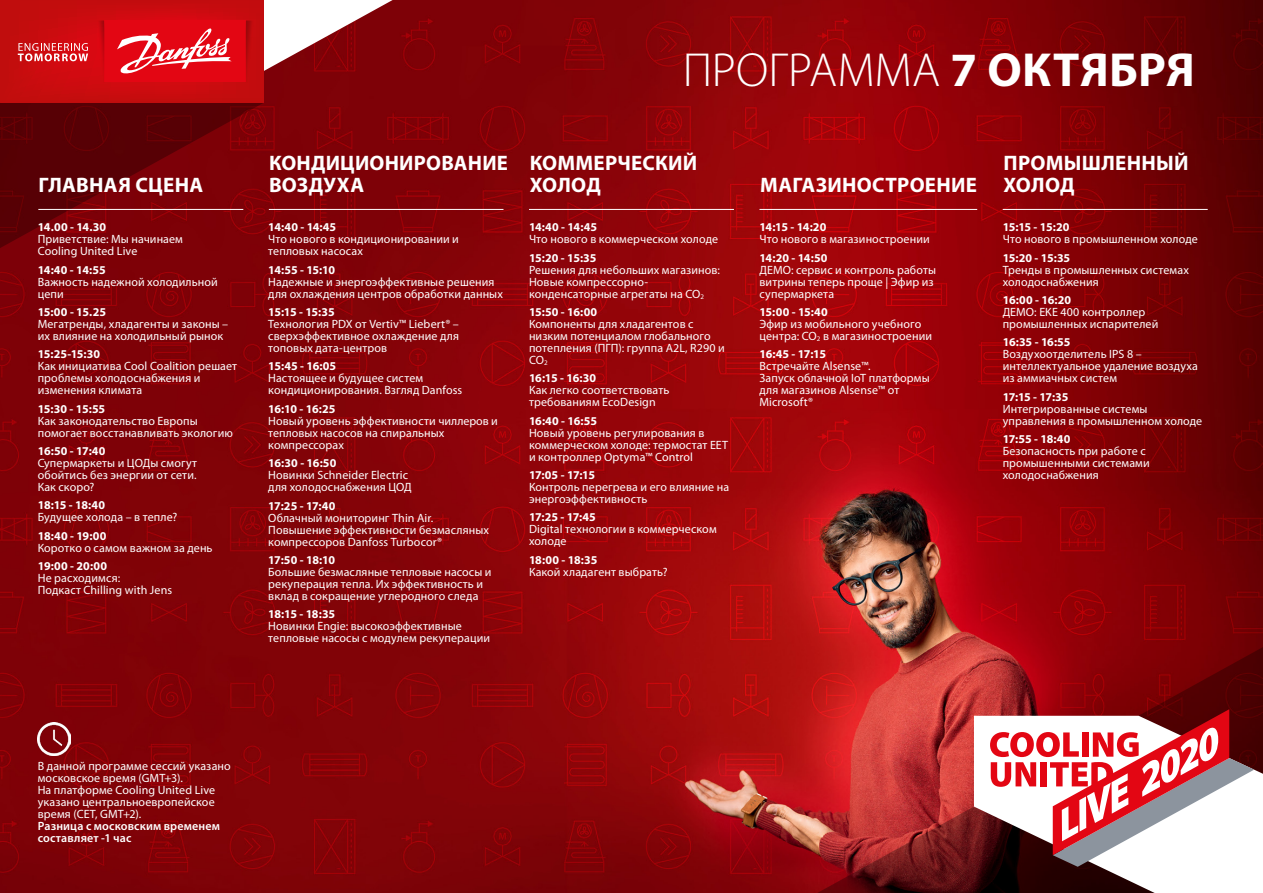
<style>
.page{position:relative;width:1263px;height:893px;background:#fff}
.page>*{position:absolute;margin:0;border:0;box-sizing:border-box;transform-origin:0 0}
.t1{font:300 48px "Myriad Pro";color:#fff}
.t2{font:700 21px/22.5px "Myriad Pro";letter-spacing:.01em;color:#fff}
.t3{font:12px/12px "Myriad Pro";letter-spacing:.01em;color:#fff}
.t4{font:700 12px "Myriad Pro";letter-spacing:-.03em;color:#fff}
.t5{font:600 12px/12px "Myriad Pro";letter-spacing:.01em;color:#fff}
.s1{font-weight:700}
</style>
<div class="page">
<img style="left:0;top:0;width:1263px;height:893px">
<svg style="left:808px;top:600px;width:455px;height:293px;background:#a51f20"></svg>
<svg style="left:974px;top:716px;width:289px;height:177px"></svg>
<svg style="left:990px;top:709px;width:264px;height:158px"></svg>
<svg style="left:0;top:103px;width:263px;height:211px;background:#710006"></svg>
<svg style="left:1px;top:0;width:392px;height:103px;background:#c62e33"></svg>
<hr style="left:38px;top:209px;width:205px;height:1px;background:#fff">
<hr style="left:269px;top:209px;width:234px;height:1px;background:#fff">
<hr style="left:529px;top:209px;width:205px;height:1px;background:#fff">
<hr style="left:759px;top:209px;width:218px;height:1px;background:#fff">
<hr style="left:1003px;top:209px;width:205px;height:1px;background:#fff">
<img style="left:38px;top:723px;width:33px;height:33px">
<h2 class="t2" style="left:39px;top:173px;width:166px">ГЛАВНАЯ СЦЕНА</h2>
<p class="t4" style="left:38px;top:219px;width:70px">14.00 - 14.30</p>
<p class="t3" style="left:38px;top:233px;width:147px">Приветствие: Мы начинаем<br>Cooling United Live</p>
<p class="t4" style="left:38px;top:262px;width:69px">14:40 - 14:55</p>
<p class="t3" style="left:38px;top:275px;width:182px">Важность надежной холодильной цепи</p>
<p class="t4" style="left:38px;top:304px;width:70px">15:00 - 15.25</p>
<p class="t3" style="left:38px;top:318px;width:192px">Мегатренды, хладагенты и законы – их влияние на холодильный рынок</p>
<p class="t4" style="left:38px;top:346px;width:64px">15:25-15:30</p>
<p class="t3" style="left:38px;top:360px;width:201px">Как инициатива Cool Coalition решает проблемы холодоснабжения и изменения климата</p>
<p class="t4" style="left:38px;top:401px;width:69px">15:30 - 15:55</p>
<p class="t3" style="left:38px;top:414px;width:197px">Как законодательство Европы помогает восстанавливать экологию</p>
<p class="t4" style="left:38px;top:443px;width:69px">16:50 - 17:40</p>
<p class="t3" style="left:38px;top:457px;width:161px;text-align:justify">Супермаркеты и ЦОДы смогут обойтись без энергии от сети.<br>Как скоро?</p>
<p class="t4" style="left:38px;top:498px;width:69px">18:15 - 18:40</p>
<p class="t3" style="left:38px;top:511px;width:141px">Будущее холода – в тепле?</p>
<p class="t4" style="left:38px;top:528px;width:70px">18:40 - 19:00</p>
<p class="t3" style="left:38px;top:542px;width:176px">Коротко о самом важном за день</p>
<p class="t4" style="left:38px;top:558px;width:71px">19:00 - 20:00</p>
<p class="t3" style="left:38px;top:572px;width:136px">Не расходимся:<br>Подкаст Chilling with Jens</p>
<h1 class="t1" style="left:683px;top:41px;width:514px">ПРОГРАММА <span class="s1">7 ОКТЯБРЯ</span></h1>
<h2 class="t2" style="left:269px;top:151px;width:240px">КОНДИЦИОНИРОВАНИЕ<br>ВОЗДУХА</h2>
<h2 class="t2" style="left:530px;top:151px;width:169px">КОММЕРЧЕСКИЙ<br>ХОЛОД</h2>
<p class="t4" style="left:268px;top:219px;width:70px">14:40 - 14:45</p>
<p class="t3" style="left:268px;top:233px;width:192px">Что нового в кондиционировании и тепловых насосах</p>
<p class="t4" style="left:268px;top:262px;width:68px">14:55 - 15:10</p>
<p class="t3" style="left:268px;top:275px;width:236px">Надежные и энергоэффективные решения для охлаждения центров обработки данных</p>
<p class="t4" style="left:268px;top:304px;width:68px">15:15 - 15:35</p>
<p class="t3" style="left:268px;top:318px;width:192px;text-align:justify">Технология PDX от Vertiv™ Liebert® – сверхэффективное охлаждение для топовых дата-центров</p>
<p class="t4" style="left:268px;top:358px;width:70px">15:45 - 16:05</p>
<p class="t3" style="left:268px;top:372px;width:196px">Настоящее и будущее систем кондиционирования. Взгляд Danfoss</p>
<p class="t4" style="left:268px;top:401px;width:69px">16:10 - 16:25</p>
<p class="t3" style="left:268px;top:414px;width:231px">Новый уровень эффективности чиллеров и тепловых насосов на спиральных компрессорах</p>
<p class="t4" style="left:268px;top:455px;width:70px">16:30 - 16:50</p>
<p class="t3" style="left:268px;top:469px;width:145px">Новинки Schneider Electric для холодоснабжения ЦОД</p>
<p class="t4" style="left:268px;top:498px;width:69px">17:25 - 17:40</p>
<p class="t3" style="left:268px;top:511px;width:222px">Облачный мониторинг Thin Air.<br>Повышение эффективности безмасляных компрессоров Danfoss Turbocor®</p>
<p class="t4" style="left:268px;top:552px;width:68px">17:50 - 18:10</p>
<p class="t3" style="left:268px;top:566px;width:225px">Большие безмасляные тепловые насосы и рекуперация тепла. Их эффективность и вклад в сокращение углеродного следа</p>
<p class="t4" style="left:268px;top:606px;width:69px">18:15 - 18:35</p>
<p class="t3" style="left:268px;top:620px;width:223px">Новинки Engie: высокоэффективные тепловые насосы с модулем рекуперации</p>
<p class="t4" style="left:529px;top:219px;width:70px">14:40 - 14:45</p>
<p class="t3" style="left:529px;top:233px;width:191px">Что нового в коммерческом холоде</p>
<p class="t4" style="left:529px;top:250px;width:69px">15:20 - 15:35</p>
<p class="t3" style="left:529px;top:263px;width:193px">Решения для небольших магазинов:<br>Новые компрессорно&shy;конденсаторные агрегаты на CO<sub>2</sub></p>
<p class="t4" style="left:529px;top:304px;width:70px">15:50 - 16:00</p>
<p class="t3" style="left:529px;top:318px;width:197px">Компоненты для хладагентов с низким потенциалом глобального потепления (ПГП): группа A2L, R290 и<br>CO<sub>2</sub></p>
<p class="t4" style="left:529px;top:370px;width:69px">16:15 - 16:30</p>
<p class="t3" style="left:529px;top:384px;width:142px">Как легко соответствовать требованиям EcoDesign</p>
<p class="t4" style="left:529px;top:413px;width:70px">16:40 - 16:55</p>
<p class="t3" style="left:529px;top:426px;width:201px">Новый уровень регулирования в коммерческом холоде: термостат EET и контроллер Optyma™ Control</p>
<p class="t4" style="left:529px;top:467px;width:68px">17:05 - 17:15</p>
<p class="t3" style="left:529px;top:481px;width:202px">Контроль перегрева и его влияние на энергоэффективность</p>
<p class="t4" style="left:529px;top:510px;width:68px">17:25 - 17:45</p>
<p class="t3" style="left:529px;top:523px;width:189px">Digital технологии в коммерческом холоде</p>
<p class="t4" style="left:529px;top:552px;width:70px">18:00 - 18:35</p>
<p class="t3" style="left:529px;top:566px;width:140px">Какой хладагент выбрать?</p>
<h2 class="t2" style="left:760px;top:173px;width:218px">МАГАЗИНОСТРОЕНИЕ</h2>
<p class="t4" style="left:759px;top:219px;width:68px">14:15 - 14:20</p>
<p class="t3" style="left:759px;top:233px;width:172px">Что нового в магазиностроении</p>
<p class="t4" style="left:759px;top:250px;width:69px">14:20 - 14:50</p>
<p class="t3" style="left:759px;top:263px;width:178px">ДЕМО: сервис и контроль работы витрины теперь проще | Эфир из супермаркета</p>
<p class="t4" style="left:759px;top:304px;width:70px">15:00 - 15:40</p>
<p class="t3" style="left:759px;top:318px;width:174px">Эфир из мобильного учебного центра: CO<sub>2</sub> в магазиностроении</p>
<p class="t4" style="left:759px;top:346px;width:68px">16:45 - 17:15</p>
<p class="t3" style="left:759px;top:360px;width:172px">Встречайте Alsense™.<br>Запуск облачной IoT платформы для магазинов Alsense™ от<br>Microsoft®</p>
<h2 class="t2" style="left:1003px;top:151px;width:187px">ПРОМЫШЛЕННЫЙ<br>ХОЛОД</h2>
<p class="t4" style="left:1003px;top:219px;width:68px">15:15 - 15:20</p>
<p class="t3" style="left:1003px;top:233px;width:197px">Что нового в промышленном холоде</p>
<p class="t4" style="left:1003px;top:250px;width:69px">15:20 - 15:35</p>
<p class="t3" style="left:1003px;top:263px;width:188px">Тренды в промышленных системах холодоснабжения</p>
<p class="t4" style="left:1003px;top:292px;width:70px">16:00 - 16:20</p>
<p class="t3" style="left:1003px;top:306px;width:157px">ДЕМО: EKE 400 контроллер промышленных испарителей</p>
<p class="t4" style="left:1003px;top:334px;width:69px">16:35 - 16:55</p>
<p class="t3" style="left:1003px;top:348px;width:197px">Воздухоотделитель IPS 8 – интеллектуальное удаление воздуха из аммиачных систем</p>
<p class="t4" style="left:1003px;top:389px;width:67px">17:15 - 17:35</p>
<p class="t3" style="left:1003px;top:402px;width:201px">Интегрированные системы управления в промышленном холоде</p>
<p class="t4" style="left:1003px;top:431px;width:69px">17:55 - 18:40</p>
<p class="t3" style="left:1003px;top:445px;width:149px">Безопасность при работе с промышенными системами холодоснабжения</p>
<p class="t3" style="left:38px;top:760px;width:194px">В данной программе сессий указано московское время (GMT+3).<br>На платформе Cooling United Live указано центральноевропейское время (CET, GMT+2).</p>
<p class="t5" style="left:38px;top:820px;width:184px">Разница с московским временем составляет -1 час</p>
</div>
